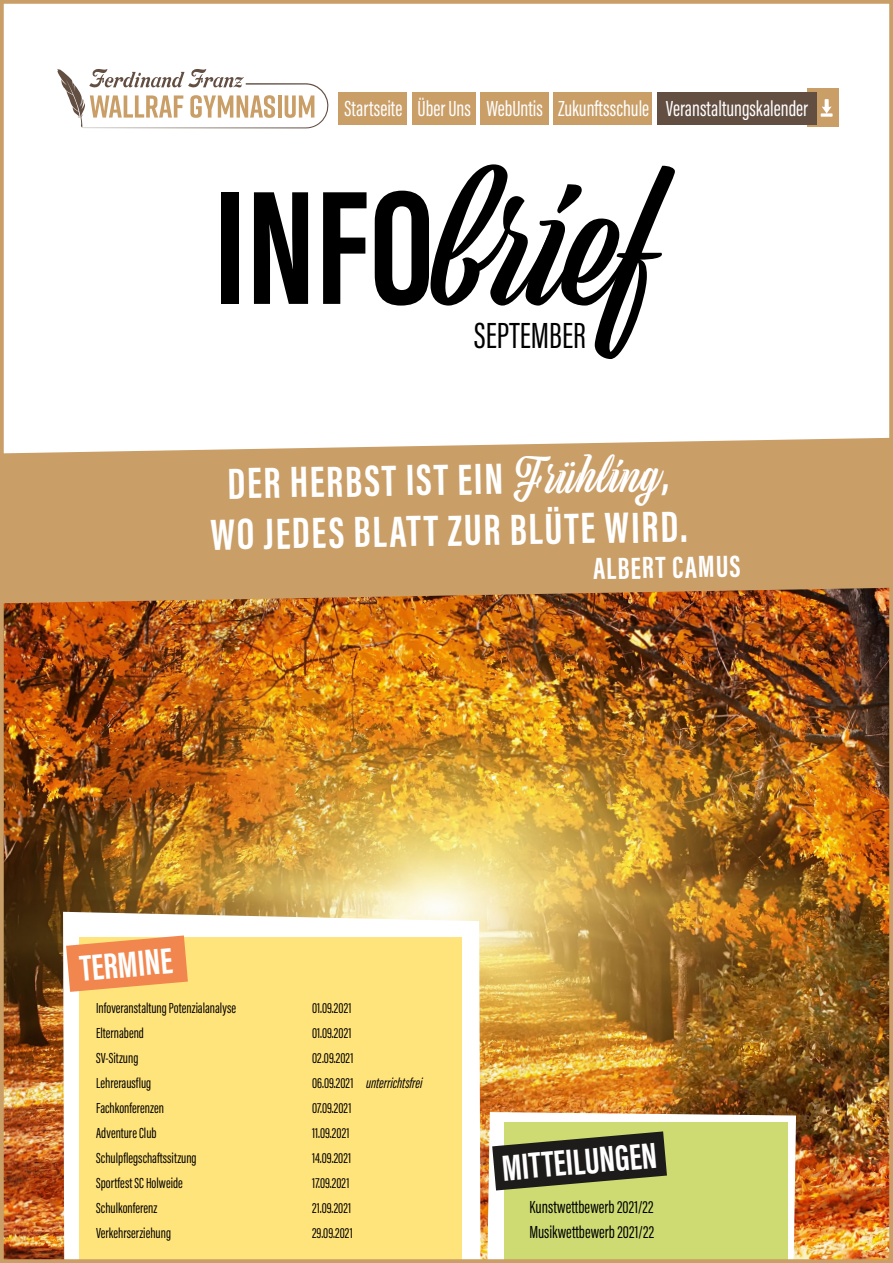
<style>
.page{position:relative;width:893px;height:1263px;background:#fff}
.page>*{position:absolute;margin:0;border:0;box-sizing:border-box;transform-origin:0 0}
.t1{font:167.1px "Viktor Script";color:#000}
.t2{font:700 45px/51px "Acumin Pro Extra Cond";color:#fff;text-align:center}
.t3{font:700 37.5px "Acumin Pro Extra Cond";color:#fff}
.t4{font:37.5px "Acumin Pro Extra Cond";color:#000}
.t5{font:700 31.5px "Acumin Pro Extra Cond";color:#fff}
.t6{font:22.5px "Acumin Pro Extra Cond";color:#fff}
.t7{font:18px/25px "Acumin Pro Extra Cond";letter-spacing:.005em;color:#000}
.t8{font:15px "Acumin Pro Extra Cond";color:#000}
.t9{font:italic 15px "Acumin Pro Extra Cond";color:#000}
.s1{font-family:"Acumin Pro Extra Cond";font-weight:700}
.s2{font-family:"Viktor Script";font-weight:400}
.s3{font-style:normal}
</style>
<div class="page">
<img style="left:0;top:0;width:893px;height:1263px">
<svg style="left:0;top:438px;width:893px;height:165px;background:#ca9f6a"></svg>
<div style="left:440px;top:320px;width:146px;height:28px;background:#fff"></div>
<h3 class="t6" style="left:344px;top:95px;width:465px">Startseite Über Uns WebUntis Zukunftsschule Veranstaltungskalender</h3>
<h1 class="t1" style="left:214px;top:148px;width:442px"><span class="s1">INFO</span>brief</h1>
<h3 class="t4" style="left:474px;top:312px;width:113px">SEPTEMBER</h3>
<h2 class="t2" style="left:209px;top:458px;width:479px;rotate:-1deg">DER HERBST IST EIN <span class="s2">Frühling</span>,<br>WO JEDES BLATT ZUR BLÜTE WIRD.</h2>
<h3 class="t5" style="left:593px;top:549px;width:149px;rotate:-1deg">ALBERT CAMUS</h3>
<h3 class="t3" style="left:78px;top:945px;width:94px;rotate:-5deg">TERMINE</h3>
<p class="t8" style="left:96px;top:998px;width:141px">Infoveranstaltung Potenzialanalyse</p>
<p class="t8" style="left:312px;top:998px;width:41px">01.09.2021</p>
<p class="t8" style="left:96px;top:1023px;width:49px">Elternabend</p>
<p class="t8" style="left:312px;top:1023px;width:41px">01.09.2021</p>
<p class="t8" style="left:96px;top:1048px;width:44px">SV-Sitzung</p>
<p class="t8" style="left:312px;top:1048px;width:43px">02.09.2021</p>
<p class="t8" style="left:96px;top:1074px;width:57px">Lehrerausflug</p>
<p class="t9" style="left:312px;top:1073px;width:112px"><span class="s3">06.09.2021</span> unterrichtsfrei</p>
<p class="t8" style="left:96px;top:1099px;width:69px">Fachkonferenzen</p>
<p class="t8" style="left:312px;top:1099px;width:41px">07.09.2021</p>
<p class="t8" style="left:96px;top:1124px;width:62px">Adventure Club</p>
<p class="t8" style="left:312px;top:1124px;width:39px">11.09.2021</p>
<p class="t8" style="left:96px;top:1149px;width:102px">Schulpflegschaftssitzung</p>
<p class="t8" style="left:312px;top:1149px;width:41px">14.09.2021</p>
<p class="t8" style="left:96px;top:1174px;width:88px">Sportfest SC Holweide</p>
<p class="t8" style="left:312px;top:1174px;width:39px">17.09.2021</p>
<p class="t8" style="left:96px;top:1199px;width:63px">Schulkonferenz</p>
<p class="t8" style="left:312px;top:1199px;width:41px">21.09.2021</p>
<p class="t8" style="left:96px;top:1224px;width:77px">Verkehrserziehung</p>
<p class="t8" style="left:312px;top:1224px;width:42px">29.09.2021</p>
<h3 class="t3" style="left:500px;top:1145px;width:157px;rotate:-5deg">MITTEILUNGEN</h3>
<p class="t7" style="left:529px;top:1194px;width:126px">Kunstwettbewerb 2021/22<br>Musikwettbewerb 2021/22</p>
</div>
